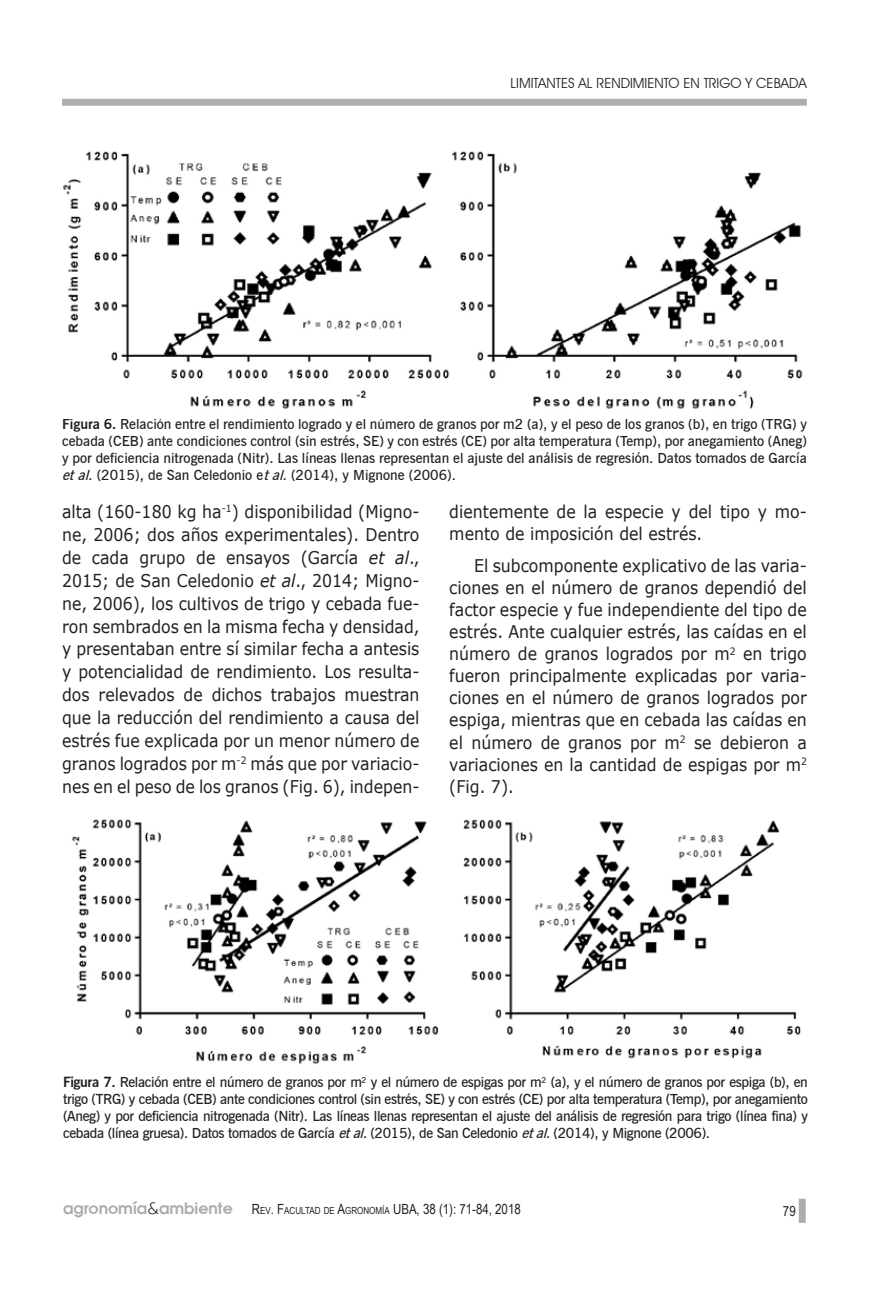
<style>
.page{position:relative;width:869px;height:1290px;background:#fff}
.page>*{position:absolute;margin:0;border:0;box-sizing:border-box;transform-origin:0 0}
._8-_cont_texto{font:17.5px/22.9px "Verdana";color:#231f20;text-align:justify;scale:.9 1}
._8-_t_cuadros_-_figu{font:600 14px/16.8px "News Gothic BT";letter-spacing:-.01em;color:#231f20;text-align:justify}
.t1{font:14px "Arial Narrow";color:#231f20}
.t2{font:14px "Avant Garde IT Cby BT";color:#231f20}
.s1{font-weight:700}
.s2{font-style:italic}
.s3{font-family:"Avant Garde";font-weight:600;font-size:15.75px;color:#acadb1}
.s4{font-family:"Erie Plain";font-size:17.5px}
.s5{font-size:9.8px}
.s6{font-style:inherit}
</style>
<div class="page">
<div style="left:798px;top:1199px;width:7px;height:24px;background:#acadb1"></div>
<div style="left:62px;top:99px;width:744px;height:7px;background:#acadb1"></div>
<img style="left:63px;top:151px;width:740px;height:258px">
<img style="left:72px;top:819px;width:729px;height:245px">
<p class="t2" style="left:510px;top:75px;width:298px">LIMITANTES AL RENDIMIENTO EN TRIGO Y CEBADA</p>
<p class="_8-_t_cuadros_-_figu" style="left:62px;top:416px;width:746px"><span class="s1">Figura 6.</span> Relación entre el rendimiento logrado y el número de granos por m2 (a), y el peso de los granos (b), en trigo (TRG) y cebada (CEB) ante condiciones control (sin estrés, SE) y con estrés (CE) por alta temperatura (Temp), por anegamiento (Aneg) y por deficiencia nitrogenada (Nitr). Las líneas llenas representan el ajuste del análisis de regresión. Datos tomados de García <span class="s2">etal.</span>(2015), de San Celedonio e<span class="s2">tal.</span>(2014), y Mignone (2006).</p>
<p class="_8-_cont_texto" style="left:62px;top:500px;width:398px">alta (160-180 kg ha<sup>-1</sup>) disponibilidad (Migno&shy;ne, 2006; dos años experimentales). Dentro de cada grupo de ensayos (García <span class="s2">et al</span>., 2015; de San Celedonio <span class="s2">et al</span>., 2014; Migno&shy;ne, 2006), los cultivos de trigo y cebada fue&shy;ron sembrados en la misma fecha y densidad, y presentaban entre sí similar fecha a antesis y potencialidad de rendimiento. Los resulta&shy;dos relevados de dichos trabajos muestran que la reducción del rendimiento a causa del estrés fue explicada por un menor número de granos logrados por m<sup>-2</sup> más que por variacio&shy;nes en el peso de los granos (Fig. 6), indepen-</p>
<p class="_8-_cont_texto" style="left:449px;top:501px;width:398px;line-height:22.1px">dientemente de la especie y del tipo y mo&shy;mento de imposición del estrés.</p>
<p class="_8-_cont_texto" style="left:449px;top:555px;width:398px;line-height:22.1px;text-indent:25px">El subcomponente explicativo de las varia&shy;ciones en el número de granos dependió del factor especie y fue independiente del tipo de estrés. Ante cualquier estrés, las caídas en el número de granos logrados por m<sup>2</sup> en trigo fueron principalmente explicadas por varia&shy;ciones en el número de granos logrados por espiga, mientras que en cebada las caídas en el número de granos por m<sup>2</sup> se debieron a variaciones en la cantidad de espigas por m<sup>2 </sup>(Fig. 7).</p>
<p class="_8-_t_cuadros_-_figu" style="left:63px;top:1074px;width:746px"><span class="s1">Figura 7.</span> Relación entre el número de granos por m<sup>2</sup> y el número de espigas por m<sup>2</sup> (a), y el número de granos por espiga (b), en trigo (TRG) y cebada (CEB) ante condiciones control (sin estrés, SE) y con estrés (CE) por alta temperatura (Temp), por anegamiento (Aneg) y por deficiencia nitrogenada (Nitr). Las líneas llenas representan el ajuste del análisis de regresión para trigo (línea fina) y cebada (línea gruesa). Datos tomados de García <span class="s2">etal.</span>(2015), de San Celedonio <span class="s2">etal.</span>(2014), y Mignone (2006).</p>
<p class="t1" style="left:63px;top:1199px;width:459px"><span class="s3">agronomía</span><span class="s4">&amp;</span><span class="s3">ambiente</span> R<span class="s5">EV</span>. F<span class="s5">ACULTAD DE</span> <span class="s6">A</span><span class="s5">GRONOMÍA</span> UBA, 38 (1): 71-84, 2018</p>
<p class="t1" style="left:782px;top:1200px;width:14px">79</p>
</div>
